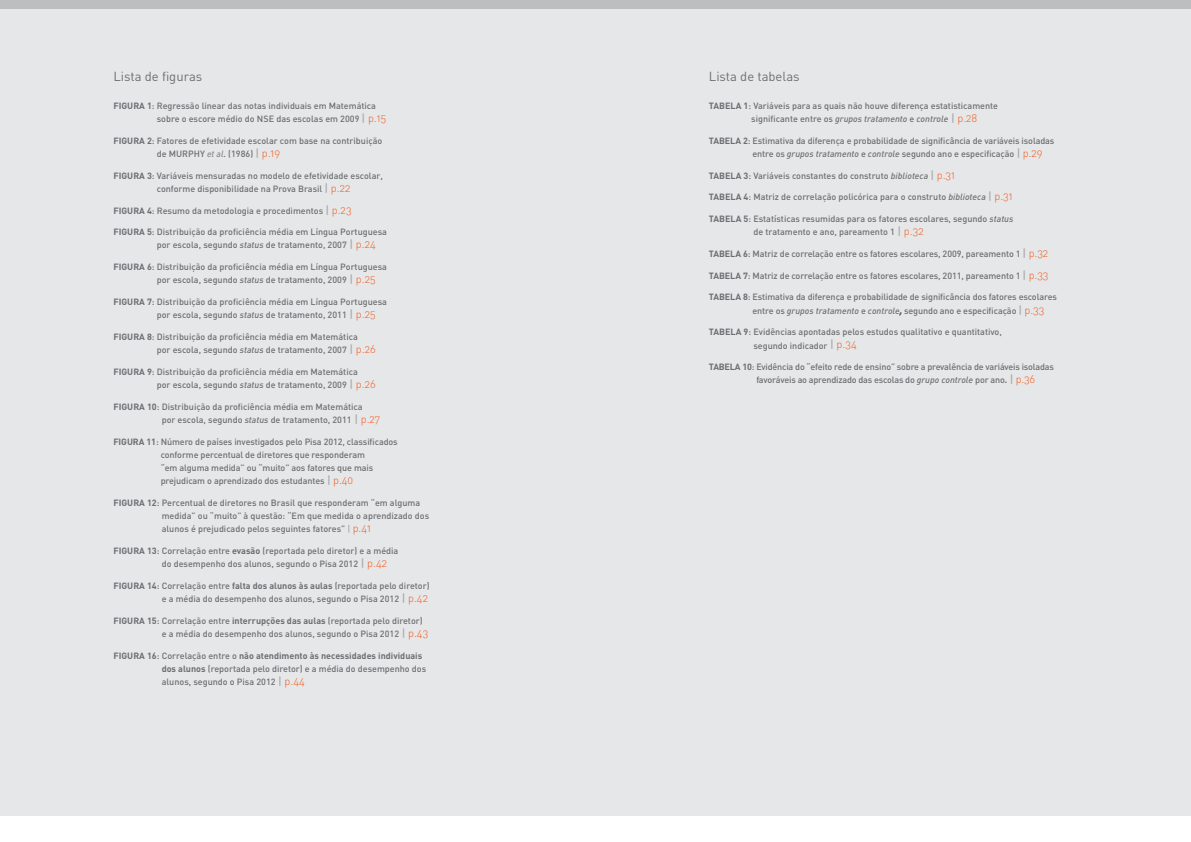
<style>
.page{position:relative;width:1191px;height:842px;background:#fff}
.page>*{position:absolute;margin:0;border:0;box-sizing:border-box;transform-origin:0 0}
.t1{font:13px "DIN";color:#6d6e71}
.t2{font:500 9px/13.2px "DIN";color:#6d6e71}
.t3{font:500 9px/13.2px "DIN";letter-spacing:-.02em;color:#6d6e71}
.t4{font:700 9px "DIN";color:#6d6e71}
.s1{font-weight:700}
.s2{font-size:11px;color:#a7a9ac}
.s3{font-family:"DIN Light Alternate";font-weight:400;font-size:11px;color:#f15d22}
.s4{font-weight:400;font-style:italic}
.s5{font-style:italic}
.s6{color:#a7a9ac}
.s7{font-size:11px}
</style>
<div class="page">
<div style="left:0;top:0;width:1191px;height:9px;background:#bcbec0"></div>
<div style="left:0;top:9px;width:1191px;height:833px;background:#e6e7e8"></div>
<div style="left:0;top:816px;width:1191px;height:26px;background:#fff"></div>
<h1 class="t1" style="left:113px;top:69px;width:90px">Lista de figuras</h1>
<h1 class="t1" style="left:709px;top:69px;width:92px">Lista de tabelas</h1>
<p class="t2" style="left:157px;top:99px;width:231px;text-indent:-43px"><span class="s1">FIGURA 1</span>: Regressão linear das notas individuais em Matemática sobre o escore médio do NSE das escolas em 2009 <span class="s2">|</span> <span class="s3">p.15</span></p>
<p class="t2" style="left:157px;top:134px;width:227px;text-indent:-43px"><span class="s1">FIGURA 2</span>: Fatores de efetividade escolar com base na contribuição de Murp</p>
<p class="t2" style="left:194px;top:147px;width:88px">hy <span class="s4">et al</span>. (1986) <span class="s2">|</span> <span class="s3">p.19</span></p>
<p class="t2" style="left:157px;top:168px;width:228px;text-indent:-43px"><span class="s1">FIGURA 3</span>: Variáveis mensuradas no modelo de efetividade escolar, conforme disponibilidade na Prova Brasil <span class="s2">|</span> <span class="s3">p.22</span></p>
<p class="t2" style="left:113px;top:203px;width:240px"><span class="s1">FIGURA 4</span>: Resumo da metodologia e procedimentos <span class="s2">|</span> <span class="s3">p.23</span></p>
<p class="t2" style="left:157px;top:225px;width:232px;text-indent:-43px"><span class="s1">FIGURA 5</span>: Distribuição da proficiência média em Língua Portuguesa por escola, segundo <span class="s5">status</span> de tratamento, 2007 <span class="s2">|</span> <span class="s3">p.24</span></p>
<p class="t2" style="left:157px;top:260px;width:232px;text-indent:-43px"><span class="s1">FIGURA 6</span>: Distribuição da proficiência média em Língua Portuguesa por escola, segundo <span class="s5">status</span> de tratamento, 2009 <span class="s2">|</span> <span class="s3">p.25</span></p>
<p class="t2" style="left:157px;top:295px;width:232px;text-indent:-43px"><span class="s1">FIGURA 7</span>: Distribuição da proficiência média em Língua Portuguesa por escola, segundo <span class="s5">status</span> de tratamento, 2011 <span class="s2">|</span> <span class="s3">p.25</span></p>
<p class="t2" style="left:157px;top:330px;width:220px;text-indent:-43px"><span class="s1">FIGURA 8</span>: Distribuição da proficiência média em Matemática<br>por escola, segundo <span class="s5">status</span> de tratamento, 2007 <span class="s2">|</span> <span class="s3">p.26</span></p>
<p class="t2" style="left:157px;top:365px;width:220px;text-indent:-43px"><span class="s1">FIGURA 9</span>: Distribuição da proficiência média em Matemática<br>por escola, segundo <span class="s5">status</span> de tratamento, 2009 <span class="s2">|</span> <span class="s3">p.26</span></p>
<p class="t2" style="left:162px;top:400px;width:220px;text-indent:-48px"><span class="s1">FIGURA 10</span>: Distribuição da proficiência média em Matemática<br>por escola, segundo <span class="s5">status</span> de tratamento, 2011 <span class="s2">|</span> <span class="s3">p.27</span></p>
<p class="t4" style="left:113px;top:436px;width:12px">Figura</p>
<p class="t2" style="left:161px;top:435px;width:239px;text-indent:-14px"><span class="s1">11</span>: N úmero de países investigados pelo Pisa 2012, classificados conforme percentual de diretores que responderam<br>“em alguma medida” ou “muito” aos fatores que mais prejudicam o aprendizado dos estudantes <span class="s2">|</span> <span class="s3">p.40</span></p>
<p class="t4" style="left:113px;top:497px;width:12px">Figura</p>
<p class="t2" style="left:162px;top:496px;width:269px;text-indent:-15px"><span class="s1">12</span>: Percentual de diretores no Brasil que responderam “em alguma medida” ou “muito” à questão: “Em que medida o aprendizado dos alunos é prejudicado pelos seguintes fatores” <span class="s6">|</span> <span class="s3">p.41</span></p>
<p class="t2" style="left:162px;top:544px;width:238px;text-indent:-48px"><span class="s1">FIGURA 13</span>: Correlação entre <span class="s1">evasão</span> (reportada pelo diretor) e a média do desempenho dos alunos, segundo o Pisa 2012 <span class="s2">|</span> <span class="s3">p.42</span></p>
<p class="t2" style="left:113px;top:579px;width:317px;text-align:right"><span class="s1">FIGURA 14</span>: Correlação entre <span class="s1">falta dos alunos às aulas</span> (reportada pelo diretor) e a média do desempenho dos alunos, segundo o Pisa 2012 <span class="s2">|</span> <span class="s3">p.42</span></p>
<p class="t2" style="left:162px;top:614px;width:268px;text-indent:-48px"><span class="s1">FIGURA 15</span>: Correlação entre <span class="s1">interrupções das aulas</span> (reportada pelo diretor) e a média do desempenho dos alunos, segundo o Pisa 2012 <span class="s2">|</span> <span class="s3">p.43</span></p>
<p class="t2" style="left:162px;top:649px;width:266px;text-indent:-48px"><span class="s1">FIGURA 16</span>: Correlação entre o <span class="s1">não atendimento às necessidades individuais dos alunos</span> (reportada pelo diretor) e a média do desempenho dos alunos, segundo o Pisa 2012 <span class="s2">|</span> <span class="s3">p.44</span></p>
<p class="t2" style="left:751px;top:99px;width:248px;text-indent:-42px"><span class="s1">TABELA 1</span>: Variáveis para as quais não houve diferença estatisticamente significante entre os <span class="s5">grupos tratamento</span> e <span class="s5">controle</span> <span class="s2">|</span> <span class="s3">p.28</span></p>
<p class="t2" style="left:752px;top:134px;width:303px;text-indent:-44px"><span class="s1">TABELA 2</span>: Estimativa da diferença e probabilidade de significância de variáveis isoladas entre os <span class="s5">grupos tratamento</span> e <span class="s5">controle</span> segundo ano e especificação <span class="s2">|</span> <span class="s3">p.29</span></p>
<p class="t2" style="left:709px;top:168px;width:248px"><span class="s1">TABELA 3</span>: Variáveis constantes do construto <span class="s5">biblioteca</span> <span class="s2">|</span> <span class="s3">p.31</span></p>
<p class="t2" style="left:709px;top:190px;width:305px"><span class="s1">TABELA 4</span>: Matriz de correlação policórica para o construto <span class="s5">biblioteca</span> <span class="s2">|</span> <span class="s3">p.31</span></p>
<p class="t2" style="left:753px;top:212px;width:261px;text-indent:-44px"><span class="s1">TABELA 5</span>: Estatísticas resumidas para os fatores escolares, segundo <span class="s5">status </span>de tratamento e ano, pareamento 1 <span class="s2">|</span> <span class="s3">p.32</span></p>
<p class="t2" style="left:709px;top:247px;width:341px"><span class="s1">TABELA 6</span>: Matriz de correlação entre os fatores escolares, 2009, pareamento 1 <span class="s2">|</span> <span class="s3">p.32</span></p>
<p class="t2" style="left:709px;top:268px;width:341px"><span class="s1">TABELA 7</span>: Matriz de correlação entre os fatores escolares, 2011, pareamento 1 <span class="s2">|</span> <span class="s3">p.33</span></p>
<p class="t2" style="left:752px;top:290px;width:306px;text-indent:-44px"><span class="s1">TABELA 8</span>: Estimativa da diferença e probabilidade de significância dos fatores escolares entre os <span class="s5">grupos tratamento</span> e <span class="s5">controle</span><span class="s4">,</span> segundo ano e especificação <span class="s2">|</span> <span class="s3">p.33</span></p>
<p class="t2" style="left:753px;top:325px;width:250px;text-indent:-44px"><span class="s1">TABELA 9</span>: Evidências apontadas pelos estudos qualitativo e quantitativo, segundo indicador <span class="s2">|</span> <span class="s3">p.34</span></p>
<p class="t3" style="left:756px;top:360px;width:299px;text-indent:-47px"><span class="s1">TABELA 10</span>: Evidência do “efeito rede de ensino” sobre a prevalência de variáveis isoladas favoráveis ao aprendizado das escolas do <span class="s5">grupo controle</span> por ano<span class="s7">.</span> <span class="s2">|</span> <span class="s3">p.36</span></p>
</div>
